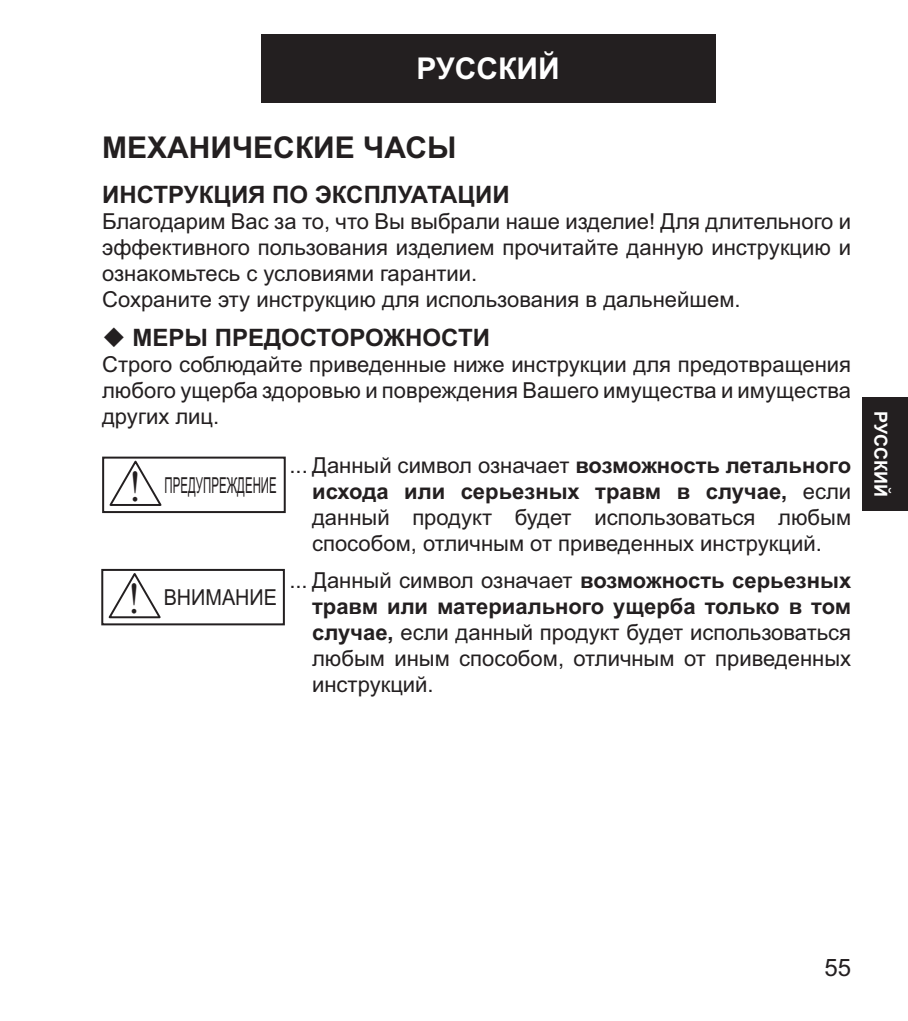
<style>
.page{position:relative;width:908px;height:1021px;background:#fff}
.page>*{position:absolute;margin:0;border:0;box-sizing:border-box;transform-origin:0 0}
.t1{font:700 30px "Arial";color:#231f20}
.t2{font:700 30px "Arial";color:#fff}
.t3{font:700 24px "Arial";color:#231f20}
.t4{font:24px "Arial";color:#231f20}
.t5{font:22px/26px "Arial";color:#231f20;text-align:justify}
.t6{font:22px "Arial";color:#231f20;scale:.52 1}
.t7{font:22px "Arial";color:#231f20;scale:.9 1}
.t8{font:700 18px "Arial";color:#fff}
.s1{font-weight:700}
.s2{font-family:"Times New Roman";font-size:44px}
</style>
<div class="page">
<div style="left:862px;top:397px;width:45px;height:113px;background:#231f20"></div>
<div style="left:261px;top:34px;width:453px;height:68px;background:#231f20"></div>
<div style="left:102px;top:456px;width:183px;height:57px;border:2px solid #231f20"></div>
<svg style="left:109px;top:460px;width:53px;height:46px"></svg>
<div style="left:101px;top:569px;width:184px;height:56px;border:2px solid #231f20"></div>
<svg style="left:106px;top:571px;width:57px;height:48px"></svg>
<h1 class="t2" style="left:416px;top:58px;width:145px">РУССКИЙ</h1>
<h1 class="t1" style="left:102px;top:136px;width:355px">МЕХАНИЧЕСКИЕ ЧАСЫ</h1>
<p class="t3" style="left:102px;top:185px;width:409px">ИНСТРУКЦИЯ ПО ЭКСПЛУАТАЦИИ</p>
<p class="t5" style="left:102px;top:210px;width:750px;text-align:left">Благодарим Вас за то, что Вы выбрали наше изделие! Для длительного и эффективного пользования изделием прочитайте данную инструкцию и ознакомьтесь с условиями гарантии.<br>Сохраните эту инструкцию для использования в дальнейшем.</p>
<p class="t3" style="left:132px;top:329px;width:359px">МЕРЫ ПРЕДОСТОРОЖНОСТИ</p>
<p class="t5" style="left:102px;top:353px;width:750px">Строго соблюдайте приведенные ниже инструкции для предотвращения любого ущерба здоровью и повреждения Вашего имущества и имущества других лиц.</p>
<p class="t5" style="left:312px;top:454px;width:540px;text-indent:-23px">... Данный символ означает <span class="s1">возможность летального исхода или серьезных травм в случае,</span> если данный продукт будет использоваться любым способом, отличным от приведенных инструкций.</p>
<p class="t5" style="left:312px;top:569px;width:540px;text-indent:-23px">... Данный символ означает <span class="s1">возможность серьезных травм или материального ущерба только в том случае,</span> если данный продукт будет использоваться любым иным способом, отличным от приведенных инструкций.</p>
<p class="t6" style="left:128px;top:477px;width:287px"><span class="s2">!</span> ПРЕДУПРЕЖДЕНИЕ</p>
<p class="t7" style="left:127px;top:589px;width:168px"><span class="s2">!</span> ВНИМАНИЕ</p>
<p class="t8" style="left:887px;top:411px;width:87px;rotate:90deg">РУССКИЙ</p>
<p class="t4" style="left:824px;top:958px;width:28px">55</p>
</div>
